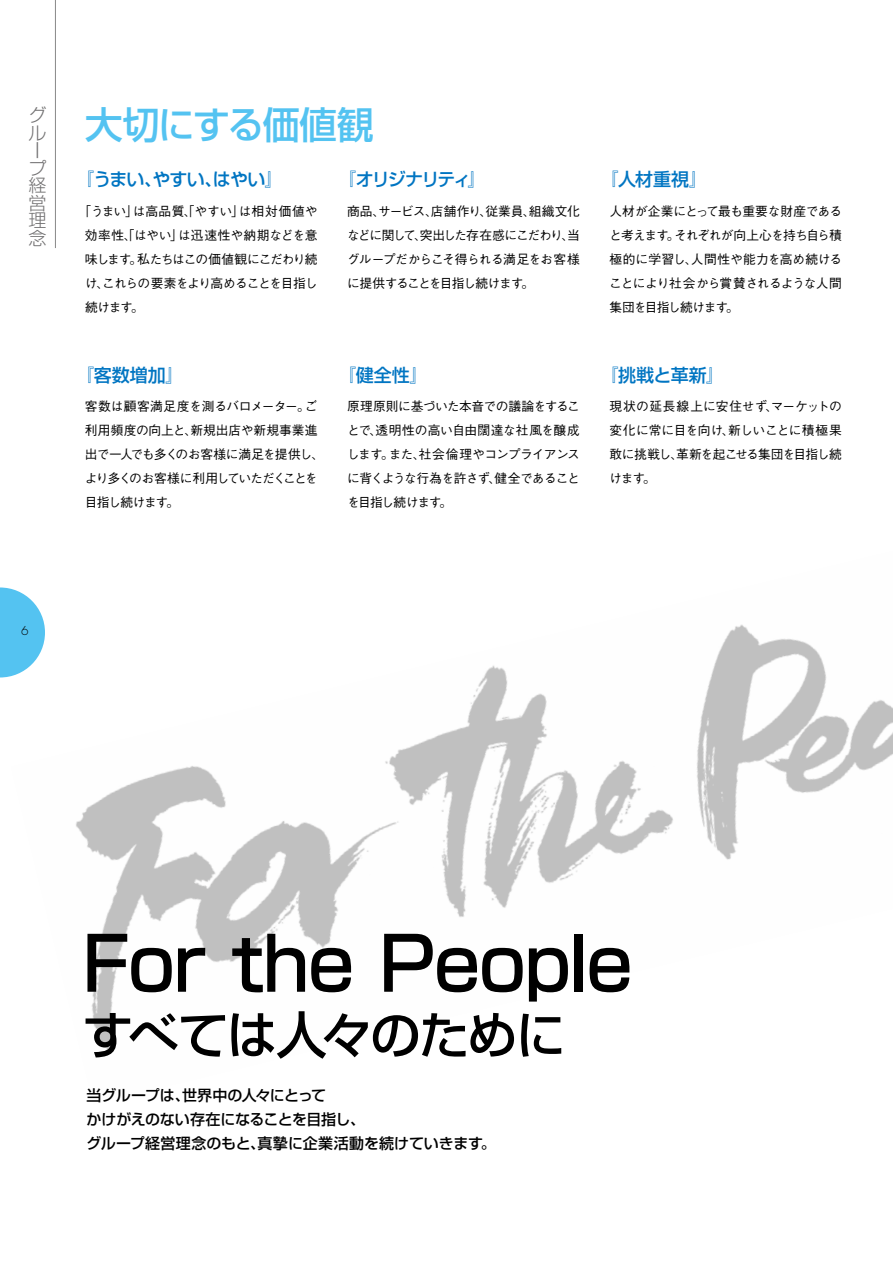
<style>
.page{position:relative;width:893px;height:1263px;background:#fff}
.page>*{position:absolute;margin:0;border:0;box-sizing:border-box;transform-origin:0 0}
.t1{font:500 73.5px "Shin Go Pro";letter-spacing:-.015em;color:#000}
.t2{font:500 51px "Shin Go Pro";letter-spacing:-.045em;color:#000}
.t3{font:500 37.5px "Shin Go Pro";letter-spacing:-.055em;color:#54c3f1}
.t4{font:500 18px "Shin Go Pro";letter-spacing:-.04em;color:#0075c2}
.t5{font:500 18px "Shin Go Pro";letter-spacing:-.105em;color:#0075c2}
.t6{font:300 18px/17.5px "Shin Go Pro";color:#727172}
.t7{font:500 15px/24px "Shin Go Pro";letter-spacing:-.01em;color:#000}
.t8{font:500 12.75px/24px "Gothic BBB Pro";letter-spacing:-.055em;color:#000;text-align:justify}
.t9{font:300 12px "Futura Std";color:#000}
</style>
<div class="page">
<svg style="left:0;top:587px;width:11px;height:90px"></svg>
<hr style="left:55px;top:0;width:1px;height:248px;background:#898989">
<img style="left:11px;top:589px;width:882px;height:463px">
<p class="t6" style="left:28px;top:104px;width:19px">グループ経営理念</p>
<p class="t3" style="left:85px;top:94px;width:291px">大切にする価値観</p>
<p class="t4" style="left:76px;top:164px;width:208px">『うまい、やすい、はやい』</p>
<p class="t8" style="left:85px;top:197px;width:234px;text-indent:-6px">「うまい」は高品質、「やすい」は相対価値や効率性、「はやい」は迅速性や納期などを意味します。私たちはこの価値観にこだわり続け、これらの要素をより高めることを目指し続けます。</p>
<p class="t5" style="left:338px;top:164px;width:149px">『オリジナリティ』</p>
<p class="t8" style="left:347px;top:197px;width:234px">商品、サービス、店舗作り、従業員、組織文化などに関して、突出した存在感にこだわり、当グループだからこそ得られる満足をお客様に提供することを目指し続けます。</p>
<p class="t4" style="left:76px;top:360px;width:109px">『客数増加』</p>
<p class="t8" style="left:85px;top:393px;width:241px;text-align:left">客数は顧客満足度を測るバロメーター。ご利用頻度の向上と、新規出店や新規事業進出で一人でも多くのお客様に満足を提供し、より多くのお客様に利用していただくことを目指し続けます。</p>
<p class="t4" style="left:338px;top:360px;width:91px">『健全性』</p>
<p class="t8" style="left:347px;top:393px;width:235px">原理原則に基づいた本音での議論をすることで、透明性の高い自由闊達な社風を醸成します。また、社会倫理やコンプライアンスに背くような行為を許さず、健全であることを目指し続けます。</p>
<p class="t4" style="left:600px;top:164px;width:108px">『人材重視』</p>
<p class="t8" style="left:609px;top:197px;width:234px">人材が企業にとって最も重要な財産であると考えます。それぞれが向上心を持ち自ら積極的に学習し、人間性や能力を高め続けることにより社会から賞賛されるような人間集団を目指し続けます。</p>
<p class="t4" style="left:600px;top:360px;width:125px">『挑戦と革新』</p>
<p class="t8" style="left:609px;top:393px;width:234px">現状の延長線上に安住せず、マーケットの変化に常に目を向け、新しいことに積極果敢に挑戦し、革新を起こせる集団を目指し続けます。</p>
<p class="t9" style="left:21px;top:623px;width:9px">6</p>
<p class="t1" style="left:82px;top:903px;width:552px">For the People</p>
<p class="t2" style="left:82px;top:993px;width:486px">すべては人々のために</p>
<p class="t7" style="left:87px;top:1081px;width:411px">当グループは、世界中の人々にとって<br>かけがえのない存在になることを目指し、<br>グループ経営理念のもと、真摯に企業活動を続けていきます。</p>
</div>
